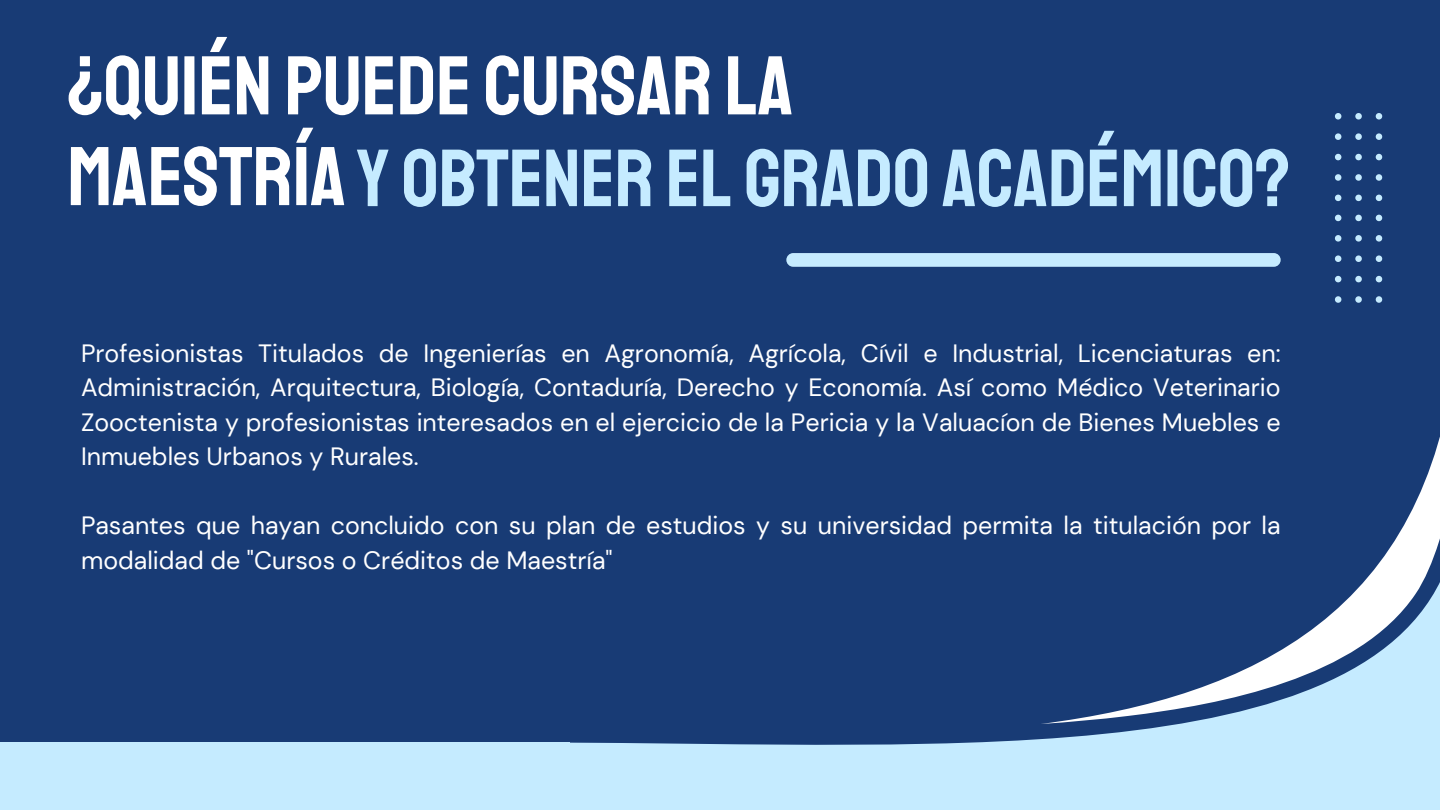
<style>
.page{position:relative;width:1440px;height:810px;background:#183b75}
.page>*{position:absolute;margin:0;border:0;box-sizing:border-box;transform-origin:0 0}
.t1{font:83.5px "Staatliches";color:#fff}
.t2{font:81.2px "Staatliches";color:#c5ebff}
.t3{font:25px/34.5px "DM Sans";color:#fff;text-align:justify}
.s1{font-size:83.5px;color:#fff}
</style>
<div class="page">
<div style="left:786px;top:253px;width:495px;height:14px;background:#c5ebff;border-radius:7px"></div>
<svg style="left:1335px;top:113px;width:48px;height:88px"></svg>
<svg style="left:1335px;top:215px;width:48px;height:88px"></svg>
<svg style="left:1396px;top:437px;width:44px;height:101px"></svg>
<svg style="left:570px;top:538px;width:870px;height:272px"></svg>
<div style="left:0;top:742px;width:570px;height:68px;background:#c5ebff"></div>
<h1 class="t1" style="left:67px;top:35px;width:728px">¿QUIÉN PUEDE CURSAR LA</h1>
<h2 class="t2" style="left:67px;top:129px;width:1225px"><span class="s1">MAESTRÍA</span>Y OBTENER EL GRADO ACADÉMICO?</h2>
<p class="t3" style="left:81px;top:336px;width:1201px">Profesionistas Titulados de Ingenierías en Agronomía, Agrícola, Cívil e Industrial, Licenciaturas en:<br>Administración, Arquitectura, Biología, Contaduría, Derecho y Economía. Así como Médico Veterinario Zooctenista y profesionistas interesados en el ejercicio de la Pericia y la Valuacíon de Bienes Muebles e Inmuebles Urbanos y Rurales.</p>
<p class="t3" style="left:81px;top:509px;width:1201px">Pasantes que hayan concluido con su plan de estudios y su universidad permita la titulación por la modalidad de "Cursos o Créditos de Maestría"</p>
</div>
